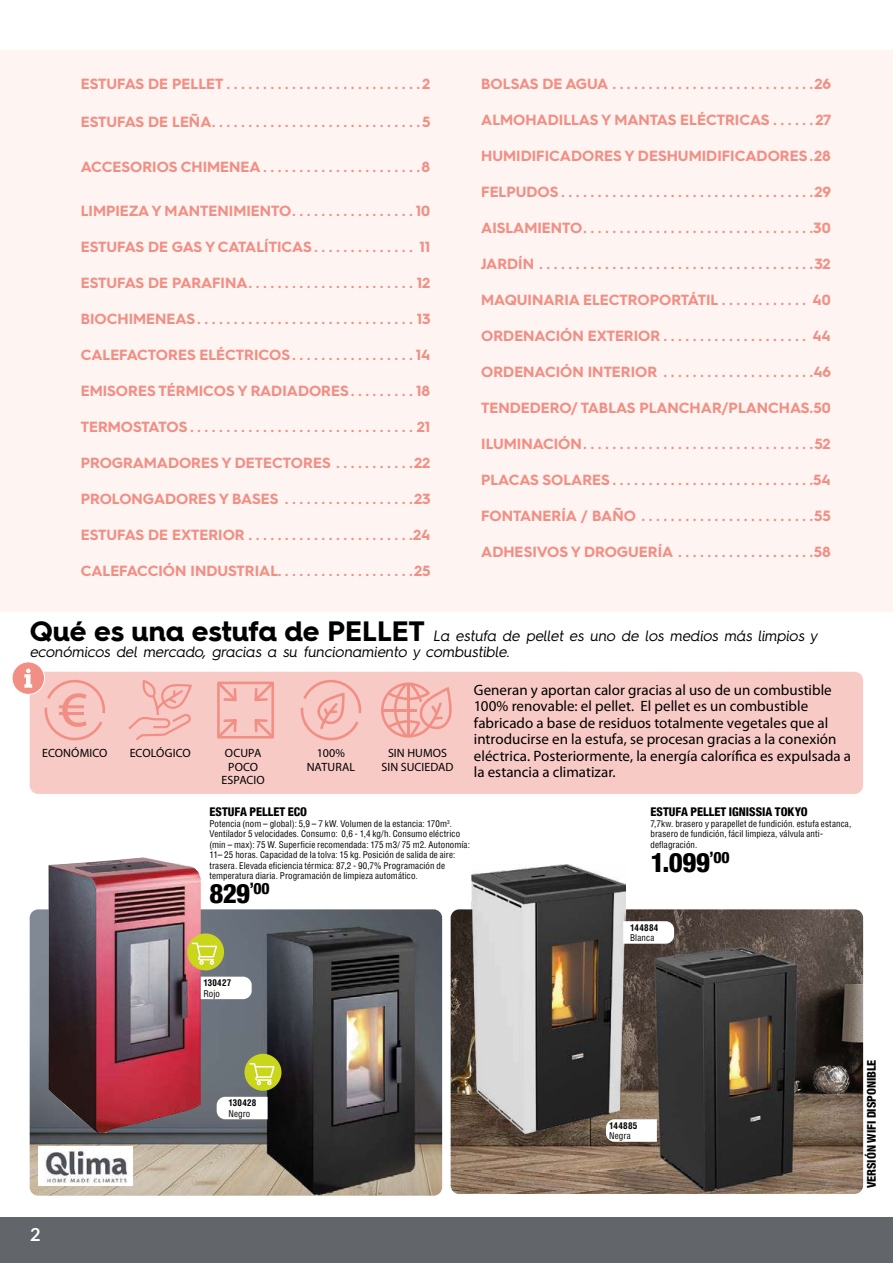
<style>
.page{position:relative;width:893px;height:1263px;background:#fff}
.page>*{position:absolute;margin:0;border:0;box-sizing:border-box;transform-origin:0 0}
.t1{font:800 condensed 27px "Helvetica 87";letter-spacing:-.015em;color:#000}
.t2{font:700 18px "Lato";color:#fff}
.t3{font:700 15px "Hurme Geometric Sans 4";color:#f28f85}
.t4{font:15px/16.5px "Myriad Pro";color:#000}
.t5{font:15px/16.5px "Hurme Geometric Sans 4";color:#000}
.t6{font:12px/13.5px "Myriad Pro";letter-spacing:.005em;color:#000;text-align:center}
.t7{font:800 condensed 12px "Helvetica 87";color:#000}
.t8{font:condensed 9px/10.5px "Helvetica";letter-spacing:.01em;color:#000}
.t9{font:700 condensed 9px "Helvetica";letter-spacing:.03em;color:#000}
.s1{font-weight:700;font-size:28.5px}
</style>
<div class="page">
<div style="left:0;top:1217px;width:893px;height:46px;background:#62656a"></div>
<div style="left:0;top:50px;width:893px;height:562px;background:#fef5f3"></div>
<div style="left:30px;top:672px;width:833px;height:122px;background:#f8cac6;border-radius:9px"></div>
<svg style="left:45px;top:680px;width:60px;height:60px"></svg>
<svg style="left:128px;top:680px;width:64px;height:60px"></svg>
<svg style="left:217px;top:682px;width:57px;height:56px"></svg>
<svg style="left:301px;top:680px;width:60px;height:60px"></svg>
<svg style="left:381px;top:682px;width:71px;height:56px"></svg>
<img style="left:30px;top:909px;width:412px;height:287px">
<img style="left:39px;top:1147px;width:94px;height:38px">
<img style="left:48px;top:857px;width:153px;height:276px">
<svg style="left:217px;top:1097px;width:51px;height:22px"></svg>
<svg style="left:201px;top:977px;width:51px;height:22px"></svg>
<img style="left:451px;top:909px;width:412px;height:285px">
<img style="left:471px;top:865px;width:155px;height:268px">
<svg style="left:606px;top:1119px;width:51px;height:23px"></svg>
<svg style="left:623px;top:921px;width:51px;height:23px"></svg>
<div style="left:12px;top:662px;width:33px;height:32px;background:#f28f85;border-radius:50%"></div>
<div style="left:12px;top:661px;width:33px;height:34px;border:1px solid #fff;border-radius:50%"></div>
<svg style="left:24px;top:669px;width:8px;height:19px"></svg>
<div style="left:187px;top:933px;width:37px;height:37px;background:#c9d61c;border-radius:50%"></div>
<svg style="left:192px;top:943px;width:25px;height:22px"></svg>
<div style="left:244px;top:1054px;width:37px;height:37px;background:#c9d61c;border-radius:50%"></div>
<svg style="left:249px;top:1063px;width:25px;height:22px"></svg>
<p class="t3" style="left:81px;top:73px;width:351px">ESTUFAS DE PELLET . . . . . . . . . . . . . . . . . . . . . . . . . . 2</p>
<p class="t3" style="left:81px;top:111px;width:351px">ESTUFAS DE LEÑA . . . . . . . . . . . . . . . . . . . . . . . . . . . . 5</p>
<p class="t3" style="left:81px;top:156px;width:351px">ACCESORIOS CHIMENEA . . . . . . . . . . . . . . . . . . . . . 8</p>
<p class="t3" style="left:81px;top:200px;width:351px">LIMPIEZA Y MANTENIMIENTO . . . . . . . . . . . . . . . . 10</p>
<p class="t3" style="left:81px;top:236px;width:351px">ESTUFAS DE GAS Y CATALÍTICAS . . . . . . . . . . . . . . 11</p>
<p class="t3" style="left:81px;top:272px;width:351px">ESTUFAS DE PARAFINA . . . . . . . . . . . . . . . . . . . . . . . 12</p>
<p class="t3" style="left:81px;top:308px;width:351px">BIOCHIMENEAS . . . . . . . . . . . . . . . . . . . . . . . . . . . . . . 13</p>
<p class="t3" style="left:81px;top:344px;width:351px">CALEFACTORES ELÉCTRICOS . . . . . . . . . . . . . . . . 14</p>
<p class="t3" style="left:81px;top:380px;width:351px">EMISORES TÉRMICOS Y RADIADORES . . . . . . . . 18</p>
<p class="t3" style="left:81px;top:416px;width:351px">TERMOSTATOS . . . . . . . . . . . . . . . . . . . . . . . . . . . . . . . 21</p>
<p class="t3" style="left:81px;top:452px;width:351px">PROGRAMADORES Y DETECTORES . . . . . . . . . . 22</p>
<p class="t3" style="left:81px;top:488px;width:351px">PROLONGADORES Y BASES . . . . . . . . . . . . . . . . . 23</p>
<p class="t3" style="left:81px;top:524px;width:351px">ESTUFAS DE EXTERIOR . . . . . . . . . . . . . . . . . . . . . . 24</p>
<p class="t3" style="left:81px;top:560px;width:351px">CALEFACCIÓN INDUSTRIAL . . . . . . . . . . . . . . . . . . 25</p>
<p class="t3" style="left:481px;top:73px;width:351px">BOLSAS DE AGUA . . . . . . . . . . . . . . . . . . . . . . . . . . . 26</p>
<p class="t3" style="left:481px;top:109px;width:352px">ALMOHADILLAS Y MANTAS ELÉCTRICAS . . . . . 27</p>
<p class="t3" style="left:481px;top:145px;width:351px">HUMIDIFICADORES Y DESHUMIDIFICADORES. 28</p>
<p class="t3" style="left:481px;top:181px;width:351px">FELPUDOS . . . . . . . . . . . . . . . . . . . . . . . . . . . . . . . . . . 29</p>
<p class="t3" style="left:481px;top:217px;width:351px">AISLAMIENTO . . . . . . . . . . . . . . . . . . . . . . . . . . . . . . . 30</p>
<p class="t3" style="left:481px;top:253px;width:351px">JARDÍN . . . . . . . . . . . . . . . . . . . . . . . . . . . . . . . . . . . . . 32</p>
<p class="t3" style="left:481px;top:289px;width:351px">MAQUINARIA ELECTROPORTÁTIL . . . . . . . . . . . . 40</p>
<p class="t3" style="left:481px;top:325px;width:351px">ORDENACIÓN EXTERIOR . . . . . . . . . . . . . . . . . . . . 44</p>
<p class="t3" style="left:481px;top:361px;width:351px">ORDENACIÓN INTERIOR . . . . . . . . . . . . . . . . . . . . 46</p>
<p class="t3" style="left:481px;top:397px;width:351px">TENDEDERO/ TABLAS PLANCHAR/PLANCHAS. 50</p>
<p class="t3" style="left:481px;top:433px;width:351px">ILUMINACIÓN . . . . . . . . . . . . . . . . . . . . . . . . . . . . . . . 52</p>
<p class="t3" style="left:481px;top:469px;width:351px">PLACAS SOLARES . . . . . . . . . . . . . . . . . . . . . . . . . . . 54</p>
<p class="t3" style="left:481px;top:505px;width:351px">FONTANERÍA / BAÑO . . . . . . . . . . . . . . . . . . . . . . . 55</p>
<p class="t3" style="left:481px;top:541px;width:351px">ADHESIVOS Y DROGUERÍA . . . . . . . . . . . . . . . . . . 58</p>
<p class="t5" style="left:30px;top:627px;width:792px"><span class="s1">Q u é e s u n a e s t u f a d e P E L L E T</span> La estufa de pellet es uno de los medios más limpios y económicos del mercado, gracias a su funcionamiento y combustible.</p>
<p class="t4" style="left:474px;top:681px;width:379px">Generan y aportan calor gracias al uso de un combustible 100% renovable: el pellet. El pellet es un combustible fabricado a base de residuos totalmente vegetales que al introducirse en la estufa, se procesan gracias a la conexión eléctrica. Posteriormente, la energía calorífica es expulsada a la estancia a climatizar.</p>
<p class="t6" style="left:42px;top:746px;width:67px">ECONÓMICO</p>
<p class="t6" style="left:130px;top:746px;width:62px">ECOLÓGICO</p>
<p class="t6" style="left:222px;top:746px;width:45px">OCUPA<br>POCO<br>ESPACIO</p>
<p class="t6" style="left:307px;top:746px;width:50px">100%<br>NATURAL</p>
<p class="t6" style="left:381px;top:746px;width:74px">SIN HUMOS<br>SIN SUCIEDAD</p>
<p class="t7" style="left:209px;top:805px;width:99px">ESTUFA PELLET ECO</p>
<p class="t8" style="left:209px;top:818px;width:262px">Potencia (nom – global): 5,9 – 7 kW. Volumen de la estancia: 170m<sup>3</sup>.<br>Ventilador 5 velocidades. Consumo: 0,6 - 1,4 kg/h. Consumo eléctrico (min – max): 75 W. Superficie recomendada: 175 m3/ 75 m2. Autonomía:<br>11– 25 horas. Capacidad de la tolva: 15 kg. Posición de salida de aire: trasera. Elevada eficiencia térmica: 87,2 - 90,7% Programación de temperatura diaria. Programación de limpieza automático.</p>
<h1 class="t1" style="left:209px;top:877px;width:62px">829<sup>’00</sup></h1>
<p class="t9" style="left:203px;top:977px;width:29px">130427</p>
<p class="t8" style="left:203px;top:988px;width:18px">Rojo</p>
<p class="t7" style="left:650px;top:805px;width:159px">ESTUFA PELLET IGNISSIA TOKYO</p>
<p class="t8" style="left:650px;top:818px;width:202px">7,7kw. brasero y parapellet de fundición. estufa estanca, brasero de fundición, fácil limpieza, válvula anti&shy;deflagración.</p>
<h1 class="t1" style="left:650px;top:846px;width:81px">1.099<sup>’00</sup></h1>
<p class="t9" style="left:630px;top:921px;width:30px">144884</p>
<p class="t8" style="left:630px;top:932px;width:26px">Blanca</p>
<p class="t2" style="left:30px;top:1224px;width:12px">2</p>
<p class="t9" style="left:228px;top:1097px;width:29px">130428</p>
<p class="t8" style="left:228px;top:1108px;width:23px">Negro</p>
<p class="t9" style="left:609px;top:1119px;width:30px">144885</p>
<p class="t8" style="left:609px;top:1130px;width:23px">Negra</p>
<p class="t7" style="left:864px;top:1188px;width:130px;rotate:-90deg">VERSIÓN WIFI DISPONIBLE</p>
</div>
